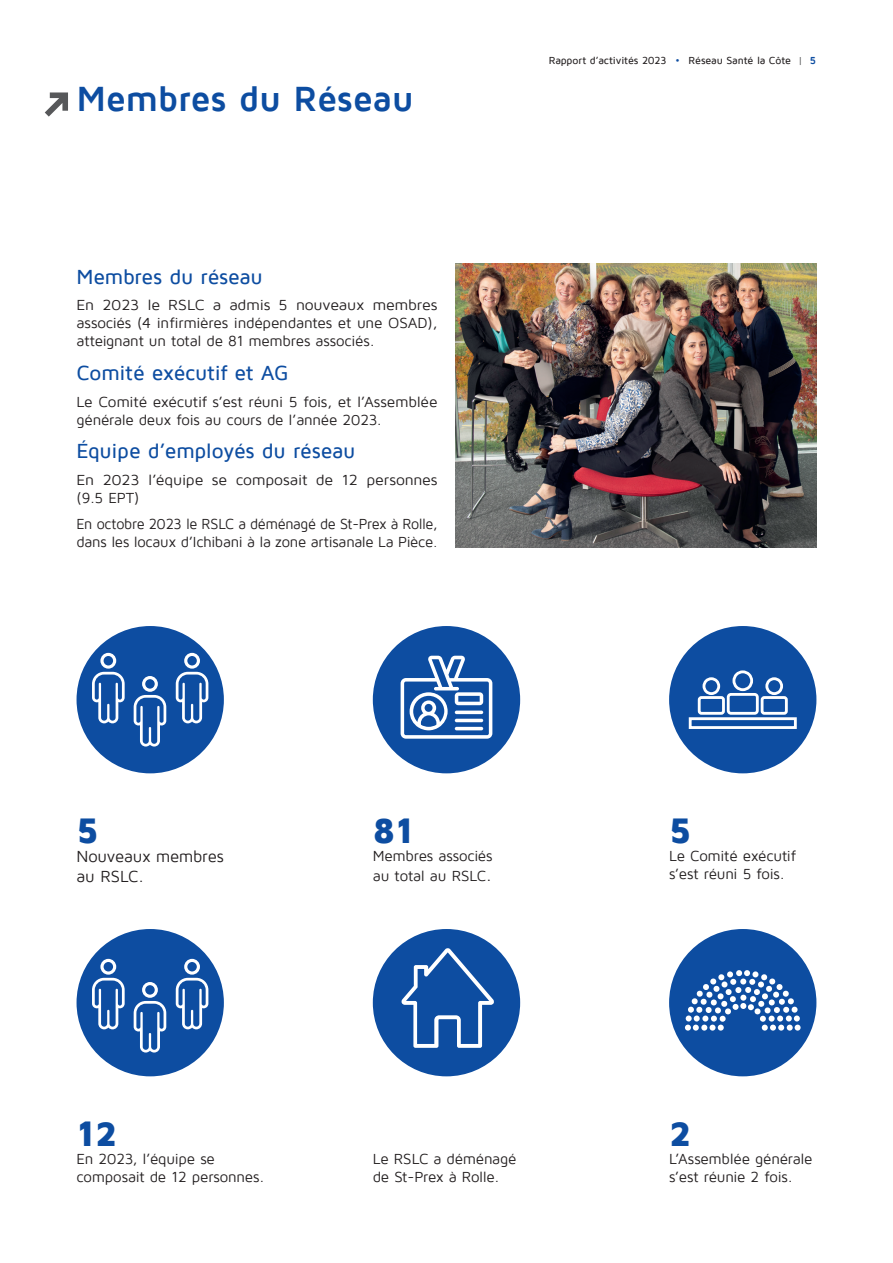
<style>
.page{position:relative;width:893px;height:1263px;background:#fff}
.page>*{position:absolute;margin:0;border:0;box-sizing:border-box;transform-origin:0 0}
.t1{font:900 36.45px "Maven Pro";color:#0d4da1}
.t2{font:700 36px "Maven Pro";letter-spacing:-.01em;color:#0d4da1}
.t3{font:500 21px "Maven Pro";letter-spacing:-.015em;color:#0d4da1}
.t4{font:16.5px/19.8px "Maven Pro";letter-spacing:-.015em;color:#231f20}
.t5{font:15px/18px "Maven Pro";letter-spacing:-.015em;color:#231f20}
.t6{font:15px/18px "Maven Pro";letter-spacing:-.015em;color:#231f20;text-align:justify;scale:1.05 1}
.t7{font:15px/18px "Maven Pro";letter-spacing:-.015em;color:#231f20;scale:.95 1}
.t8{font:500 10.5px "Maven Pro";letter-spacing:-.01em;color:#231f20}
.s1{font-size:13.5px}
.s2{color:#0d4da1}
.s3{font-weight:400;color:#57585a}
.s4{font-weight:700;color:#0d4da1}
.s5{font-size:16.95px}
</style>
<div class="page">
<svg style="left:45px;top:92px;width:23px;height:25px"></svg>
<div style="left:373px;top:626px;width:147px;height:147px;background:#0d4da1;border-radius:50%"></div>
<svg style="left:401px;top:656px;width:91px;height:83px"></svg>
<hr style="left:455px;top:711px;width:28px;height:3px;background:#fff;border-radius:2px">
<hr style="left:455px;top:719px;width:28px;height:3px;background:#fff;border-radius:2px">
<hr style="left:455px;top:727px;width:28px;height:3px;background:#fff;border-radius:2px">
<div style="left:669px;top:626px;width:147px;height:147px;background:#0d4da1;border-radius:50%"></div>
<svg style="left:688px;top:670px;width:109px;height:59px"></svg>
<div style="left:669px;top:929px;width:147px;height:147px;background:#0d4da1;border-radius:50%"></div>
<svg style="left:685px;top:970px;width:116px;height:60px"></svg>
<div style="left:373px;top:929px;width:147px;height:147px;background:#0d4da1;border-radius:50%"></div>
<svg style="left:401px;top:948px;width:93px;height:100px"></svg>
<div style="left:77px;top:929px;width:147px;height:147px;background:#0d4da1;border-radius:50%"></div>
<svg style="left:142px;top:982px;width:16px;height:16px"></svg>
<div style="left:145px;top:985px;width:10px;height:10px;background:#0d4da1;border-radius:50%"></div>
<svg style="left:134px;top:1001px;width:32px;height:51px"></svg>
<svg style="left:184px;top:959px;width:16px;height:16px"></svg>
<div style="left:187px;top:962px;width:10px;height:9px;background:#0d4da1;border-radius:50%"></div>
<svg style="left:176px;top:978px;width:32px;height:51px"></svg>
<svg style="left:100px;top:959px;width:16px;height:16px"></svg>
<div style="left:104px;top:962px;width:9px;height:9px;background:#0d4da1;border-radius:50%"></div>
<svg style="left:92px;top:978px;width:33px;height:51px"></svg>
<div style="left:77px;top:626px;width:147px;height:147px;background:#0d4da1;border-radius:50%"></div>
<svg style="left:142px;top:676px;width:16px;height:16px"></svg>
<div style="left:145px;top:679px;width:10px;height:10px;background:#0d4da1;border-radius:50%"></div>
<svg style="left:134px;top:695px;width:32px;height:51px"></svg>
<svg style="left:184px;top:653px;width:16px;height:16px"></svg>
<div style="left:187px;top:656px;width:10px;height:9px;background:#0d4da1;border-radius:50%"></div>
<svg style="left:176px;top:672px;width:32px;height:51px"></svg>
<svg style="left:100px;top:653px;width:16px;height:16px"></svg>
<div style="left:104px;top:656px;width:9px;height:9px;background:#0d4da1;border-radius:50%"></div>
<svg style="left:92px;top:672px;width:33px;height:51px"></svg>
<img style="left:455px;top:264px;width:361px;height:283px">
<h2 class="t2" style="left:77px;top:80px;width:339px">Membres du Réseau</h2>
<h3 class="t3" style="left:77px;top:266px;width:188px">Membres du réseau</h3>
<p class="t6" style="left:77px;top:297px;width:345px">En 2023 le RSLC a admis 5 nouveaux membres associés (4 infirmières indépendantes et une OSAD), atteignant un total de 81 membres associés.</p>
<h3 class="t3" style="left:77px;top:362px;width:213px">Comité exécutif et AG</h3>
<p class="t5" style="left:77px;top:393px;width:362px">Le Comité exécutif s’est réuni 5 fois, et l’Assemblée générale deux fois au cours de l’année 2023.</p>
<h3 class="t3" style="left:77px;top:440px;width:280px">Équipe d’employés du réseau</h3>
<p class="t6" style="left:77px;top:471px;width:345px">En 2023 l’équipe se composait de 12 personnes (9.5 EPT)</p>
<p class="t7" style="left:77px;top:515px;width:381px">En octobre 2023 le RSLC a déménagé de St-Prex à Rolle, dans les locaux d’Ichibani à la zone artisanale La Pièce<span class="s1">.</span></p>
<p class="t8" style="left:549px;top:55px;width:269px">Rapport d’activités 2023 <span class="s2">•</span> Réseau Santé la Côte <span class="s3">|</span> <span class="s4">5</span></p>
<h1 class="t1" style="left:77px;top:811px;width:24px">5</h1>
<p class="t4" style="left:77px;top:847px;width:149px">Nouveaux membres au RSLC.</p>
<h1 class="t1" style="left:77px;top:1114px;width:43px">12</h1>
<p class="t5" style="left:77px;top:1150px;width:189px">En 2023, l’équipe se composait de 12 personnes.</p>
<h1 class="t1" style="left:373px;top:811px;width:42px">81</h1>
<p class="t5" style="left:373px;top:845px;width:121px;line-height:20.4px">Membres associés au total au RSLC<span class="s5">.</span></p>
<p class="t5" style="left:373px;top:1150px;width:145px">Le RSLC a déménagé de St-Prex à Rolle.</p>
<h1 class="t1" style="left:669px;top:811px;width:24px">5</h1>
<p class="t5" style="left:669px;top:847px;width:128px">Le Comité exécutif s’est réuni 5 fois.</p>
<h1 class="t1" style="left:669px;top:1114px;width:24px">2</h1>
<p class="t5" style="left:669px;top:1150px;width:145px">L’Assemblée générale s’est réunie 2 fois.</p>
</div>
